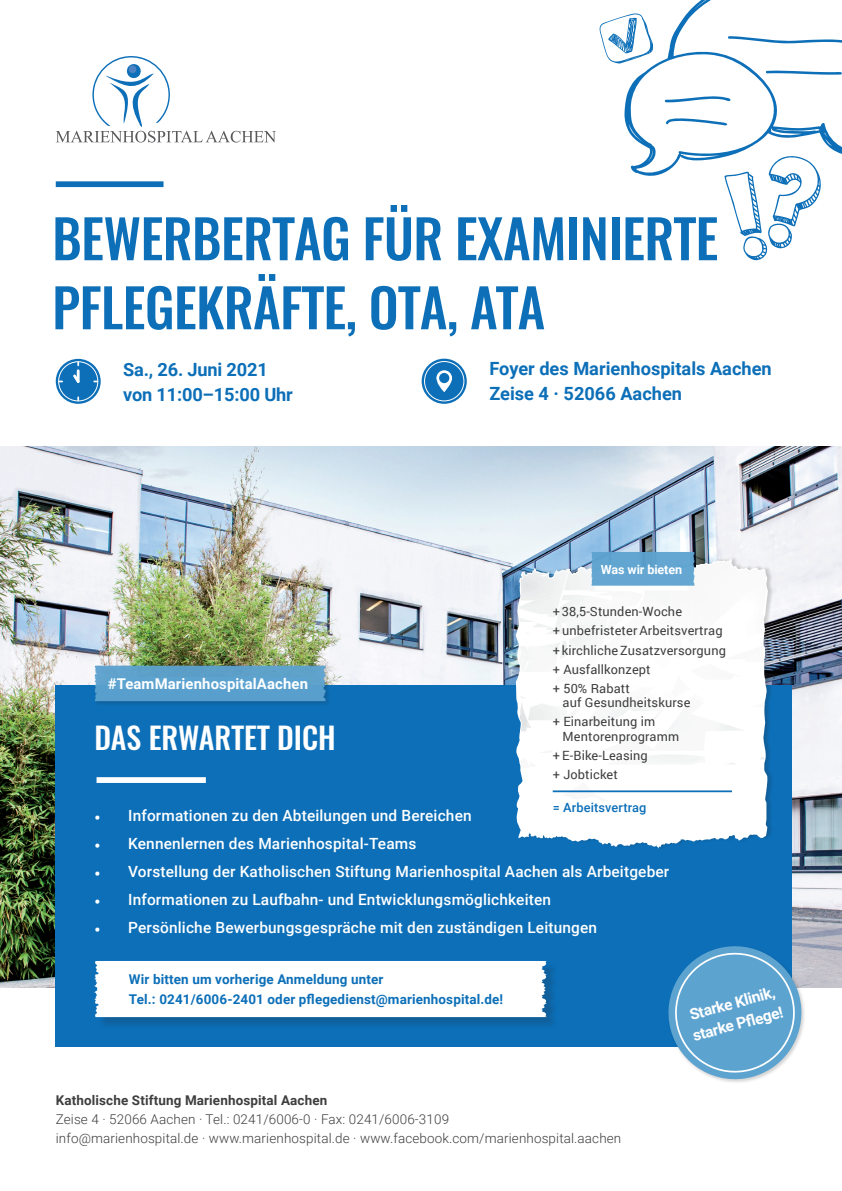
<style>
.page{position:relative;width:842px;height:1191px;background:#fff}
.page>*{position:absolute;margin:0;border:0;box-sizing:border-box;transform-origin:0 0}
.t1{font:500 53px "Oswald";letter-spacing:-.01em;color:#0c6fb8}
.t2{font:500 30px "Oswald";color:#fff}
.t3{font:700 18.2px "Roboto";color:#0c6fb8}
.Pünktchen_2{font:700 15.5px "Roboto";color:#fff}
.t4{font:500 15.4px "Roboto";letter-spacing:.01em;color:#fff}
.t5{font:700 14.9px "Roboto";letter-spacing:.01em;color:#fff}
.t6{font:300 13.4px "Roboto";letter-spacing:.01em;color:#3e3e3f}
.t7{font:700 13.4px "Roboto";letter-spacing:.01em;color:#0c6fb8}
.t8{font:700 13.4px "Roboto";letter-spacing:.01em;color:#3e3e3f}
.t9{font:12.7px "Roboto";letter-spacing:.01em;color:#3e3e3f}
.t10{font:500 12.7px "Roboto";letter-spacing:.01em;color:#0c6fb8}
.t11{font:700 12.6px "Roboto";letter-spacing:-.01em;color:#fff}
.s1{font-family:"Minion Pro"}
</style>
<div class="page">
<svg style="left:56px;top:56px;width:220px;height:86px"></svg>
<div style="left:56px;top:181px;width:108px;height:6px;background:#0c6fb8"></div>
<div style="left:423px;top:360px;width:42px;height:42px;background:#0c6fb8;border-radius:50%"></div>
<div style="left:422px;top:359px;width:45px;height:45px;border:3px solid #0c6fb8;border-radius:50%"></div>
<div style="left:424px;top:361px;width:40px;height:40px;border:1px solid #fff;border-radius:50%"></div>
<svg style="left:436px;top:370px;width:16px;height:22px"></svg>
<div style="left:57px;top:360px;width:42px;height:42px;background:#0c6fb8;border-radius:50%"></div>
<div style="left:56px;top:359px;width:45px;height:45px;border:3px solid #0c6fb8;border-radius:50%"></div>
<div style="left:58px;top:361px;width:40px;height:40px;border:1px solid #fff;border-radius:50%"></div>
<svg style="left:73px;top:371px;width:7px;height:12px"></svg>
<svg style="left:599px;top:0;width:243px;height:260px"></svg>
<img style="left:0;top:446px;width:842px;height:541px">
<div style="left:55px;top:685px;width:737px;height:362px;background:#0c6fb8"></div>
<div style="left:97px;top:777px;width:109px;height:6px;background:#fff"></div>
<svg style="left:668px;top:940px;width:139px;height:142px"></svg>
<div style="left:94px;top:664px;width:237px;height:42px;background:#231f20;opacity:.2"></div>
<svg style="left:94px;top:665px;width:232px;height:36px;background:#5d9fc8"></svg>
<div style="left:108px;top:678px;width:200px;height:11px;background:#5da3d0"></div>
<div style="left:515px;top:556px;width:259px;height:295px;background:#231f20;opacity:.2"></div>
<svg style="left:516px;top:558px;width:252px;height:290px;fill:#fff"></svg>
<img style="left:706px;top:690px;width:3px;height:60px">
<img style="left:519px;top:617px;width:8px;height:5px">
<img style="left:706px;top:560px;width:34px;height:9px">
<img style="left:706px;top:659px;width:36px;height:20px">
<img style="left:706px;top:569px;width:60px;height:90px">
<img style="left:519px;top:646px;width:5px;height:26px">
<img style="left:527px;top:614px;width:20px;height:28px">
<svg style="left:726px;top:723px;width:3px;height:8px"></svg>
<img style="left:706px;top:719px;width:20px;height:12px">
<img style="left:745px;top:649px;width:18px;height:13px">
<img style="left:728px;top:725px;width:18px;height:6px">
<svg style="left:725px;top:762px;width:12px;height:2px"></svg>
<img style="left:568px;top:796px;width:44px;height:6px">
<svg style="left:747px;top:796px;width:17px;height:1px"></svg>
<img style="left:749px;top:703px;width:14px;height:4px">
<img style="left:520px;top:570px;width:27px;height:25px">
<img style="left:519px;top:595px;width:28px;height:19px">
<img style="left:706px;top:587px;width:60px;height:62px">
<img style="left:524px;top:642px;width:23px;height:30px">
<img style="left:545px;top:625px;width:2px;height:9px">
<img style="left:519px;top:695px;width:9px;height:36px">
<svg style="left:527px;top:721px;width:4px;height:7px"></svg>
<img style="left:528px;top:703px;width:19px;height:17px">
<svg style="left:520px;top:757px;width:17px;height:11px"></svg>
<img style="left:539px;top:749px;width:8px;height:3px">
<hr style="left:553px;top:790px;width:179px;height:2px;background:#0c6fb8">
<svg style="left:547px;top:552px;width:159px;height:244px"></svg>
<div style="left:97px;top:962px;width:462px;height:67px;background:#231f20;opacity:.2"></div>
<div style="left:94px;top:961px;width:453px;height:56px;background:#fff"></div>
<p class="t1" style="left:52px;top:211px;width:667px">BEWERBERTAG FÜR EXAMINIERTE</p>
<p class="t1" style="left:52px;top:280px;width:494px">PFLEGEKRÄFTE, OTA, ATA</p>
<p class="t3" style="left:123px;top:357px;width:146px">Sa., 26. Juni 2021</p>
<p class="t3" style="left:123px;top:382px;width:171px">von 11:00–15:00 Uhr</p>
<p class="t5" style="left:108px;top:673px;width:202px">#TeamMarienhospitalAachen</p>
<p class="t3" style="left:489px;top:356px;width:284px">Foyer des Marienhospitals Aachen</p>
<p class="t3" style="left:489px;top:381px;width:194px">Zeise 4 · 52066 Aachen</p>
<p class="t11" style="left:601px;top:560px;width:83px">Was wir bieten</p>
<p class="t9" style="left:553px;top:602px;width:131px">+ 38,5-Stunden-Woche</p>
<p class="t9" style="left:553px;top:622px;width:171px">+ unbefristeter Arbeitsvertrag</p>
<p class="t9" style="left:553px;top:641px;width:175px">+ kirchliche Zusatzversorgung</p>
<p class="t9" style="left:553px;top:660px;width:99px">+ Ausfallkonzept</p>
<p class="t9" style="left:553px;top:679px;width:79px">+ 50% Rabatt</p>
<p class="t9" style="left:563px;top:693px;width:129px">auf Gesundheitskurse</p>
<p class="t9" style="left:553px;top:713px;width:104px">+ Einarbeitung im</p>
<p class="t9" style="left:563px;top:727px;width:118px">Mentorenprogramm</p>
<p class="t2" style="left:95px;top:722px;width:243px">DAS ERWARTET DICH</p>
<p class="t9" style="left:553px;top:746px;width:97px">+ E-Bike-Leasing</p>
<p class="t9" style="left:553px;top:765px;width:67px">+ Jobticket</p>
<p class="t10" style="left:553px;top:798px;width:95px">= Arbeitsvertrag</p>
<p class="t4" style="left:95px;top:805px;width:379px"><span class="s1">•</span> Informationen zu den Abteilungen und Bereichen</p>
<p class="t4" style="left:95px;top:833px;width:323px"><span class="s1">•</span> Kennenlernen des Marienhospital-Teams</p>
<p class="t4" style="left:95px;top:861px;width:576px"><span class="s1">•</span> Vorstellung der Katholischen Stiftung Marienhospital Aachen als Arbeitgeber</p>
<p class="t4" style="left:95px;top:889px;width:458px"><span class="s1">•</span> Informationen zu Laufbahn- und Entwicklungsmöglichkeiten</p>
<p class="t4" style="left:95px;top:917px;width:504px"><span class="s1">•</span> Persönliche Bewerbungsgespräche mit den zuständigen Leitungen</p>
<p class="t7" style="left:129px;top:970px;width:256px">Wir bitten um vorherige Anmeldung unter</p>
<p class="t7" style="left:129px;top:989px;width:376px">Tel.: 0241/6006-2401 oder pflegedienst@marienhospital.de!</p>
<p class="Pünktchen_2" style="left:687px;top:1004px;width:89px;rotate:-15deg">Starke Klinik,</p>
<p class="Pünktchen_2" style="left:690px;top:1025px;width:95px;rotate:-15deg">starke Pfl ege!</p>
<p class="t8" style="left:56px;top:1090px;width:273px">Katholische Stiftung Marienhospital Aachen</p>
<p class="t6" style="left:56px;top:1109px;width:395px">Zeise 4 · 52066 Aachen · Tel.: 0241/6006-0 · Fax: 0241/6006-3109</p>
<p class="t6" style="left:56px;top:1129px;width:567px">info@marienhospital.de · www.marienhospital.de · www.facebook.com/marienhospital.aachen</p>
</div>
